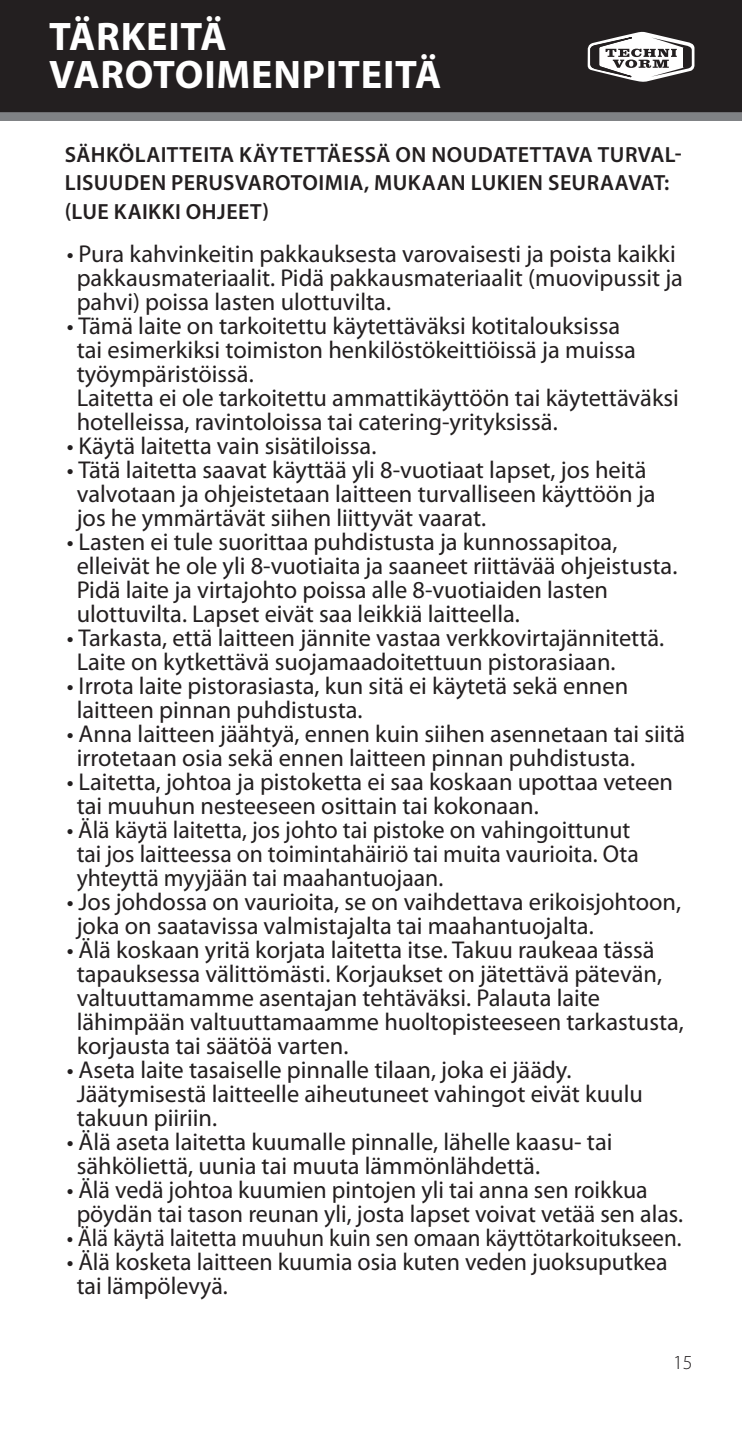
<style>
.page{position:relative;width:742px;height:1433px;background:#fff}
.page>*{position:absolute;margin:0;border:0;box-sizing:border-box;transform-origin:0 0}
.t1{font:700 40px/38px "Myriad Pro";letter-spacing:.02em;color:#fff}
.t2{font:24.4px/24px "Myriad Pro";color:#231f20}
.t3{font:24.4px "Myriad Pro";color:#231f20;scale:.94 1}
.Subtitle{font:600 22px/28px "Myriad Pro";letter-spacing:.02em;color:#231f20}
.t4{font:300 20px "Myriad Pro";color:#231f20}
</style>
<div class="page">
<div style="left:0;top:93px;width:741px;height:28px;background:#808285"></div>
<div style="left:0;top:0;width:741px;height:112px;background:#231f20"></div>
<svg style="left:587px;top:32px;width:107px;height:50px"></svg>
<svg style="left:738px;top:0;width:4px;height:3px"></svg>
<h1 class="t1" style="left:49px;top:16px;width:393px">TÄRKEITÄ<br>VAROTOIMENPITEITÄ</h1>
<p class="Subtitle" style="left:65px;top:141px;width:618px">SÄHKÖLAITTEITA KÄYTETTÄESSÄ ON NOUDATETTAVA TURVAL-<br>LISUUDEN PERUSVAROTOIMIA, MUKAAN LUKIEN SEURAAVAT: (LUE KAIKKI OHJEET)</p>
<p class="t2" style="left:77px;top:241px;width:607px;text-indent:-10px">• Pura kahvinkeitin pakkauksesta varovaisesti ja poista kaikki pakkausmateriaalit. Pidä pakkausmateriaalit (muovipussit ja pahvi) poissa lasten ulottuvilta.</p>
<p class="t2" style="left:77px;top:313px;width:603px;text-indent:-10px">• Tämä laite on tarkoitettu käytettäväksi kotitalouksissa<br>tai esimerkiksi toimiston henkilöstökeittiöissä ja muissa työympäristöissä.<br>Laitetta ei ole tarkoitettu ammattikäyttöön tai käytettäväksi hotelleissa, ravintoloissa tai catering-yrityksissä.</p>
<p class="t2" style="left:67px;top:433px;width:311px">• Käytä laitetta vain sisätiloissa.</p>
<p class="t2" style="left:77px;top:457px;width:580px;text-indent:-10px">• Tätä laitetta saavat käyttää yli 8-vuotiaat lapset, jos heitä valvotaan ja ohjeistetaan laitteen turvalliseen käyttöön ja jos he ymmärtävät siihen liittyvät vaarat.</p>
<p class="t2" style="left:77px;top:529px;width:601px;text-indent:-10px">• Lasten ei tule suorittaa puhdistusta ja kunnossapitoa, elleivät he ole yli 8-vuotiaita ja saaneet riittävää ohjeistusta.<br>Pidä laite ja virtajohto poissa alle 8-vuotiaiden lasten ulottuvilta. Lapset eivät saa leikkiä laitteella.</p>
<p class="t2" style="left:77px;top:625px;width:588px;text-indent:-10px">• Tarkasta, että laitteen jännite vastaa verkkovirtajännitettä.<br>Laite on kytkettävä suojamaadoitettuun pistorasiaan.</p>
<p class="t2" style="left:77px;top:673px;width:552px;text-indent:-10px">• Irrota laite pistorasiasta, kun sitä ei käytetä sekä ennen laitteen pinnan puhdistusta.</p>
<p class="t2" style="left:77px;top:721px;width:609px;text-indent:-10px">• Anna laitteen jäähtyä, ennen kuin siihen asennetaan tai siitä irrotetaan osia sekä ennen laitteen pinnan puhdistusta.</p>
<p class="t2" style="left:77px;top:769px;width:597px;text-indent:-10px">• Laitetta, johtoa ja pistoketta ei saa koskaan upottaa veteen tai muuhun nesteeseen osittain tai kokonaan.</p>
<p class="t2" style="left:77px;top:817px;width:563px;text-indent:-10px">• Älä käytä laitetta, jos johto tai pistoke on vahingoittunut tai jos laitteessa on toimintahäiriö tai muita vaurioita. Ota yhteyttä myyjään tai maahantuojaan.</p>
<p class="t2" style="left:77px;top:889px;width:605px;text-indent:-10px">• Jos johdossa on vaurioita, se on vaihdettava erikoisjohtoon, joka on saatavissa valmistajalta tai maahantuojalta.</p>
<p class="t2" style="left:77px;top:937px;width:608px;text-indent:-10px">• Älä koskaan yritä korjata laitetta itse. Takuu raukeaa tässä tapauksessa välittömästi. Korjaukset on jätettävä pätevän, valtuuttamamme asentajan tehtäväksi. Palauta laite lähimpään valtuuttamaamme huoltopisteeseen tarkastusta, korjausta tai säätöä varten.</p>
<p class="t2" style="left:77px;top:1057px;width:567px;text-indent:-10px">• Aseta laite tasaiselle pinnalle tilaan, joka ei jäädy.<br>Jäätymisestä laitteelle aiheutuneet vahingot eivät kuulu takuun piiriin.</p>
<p class="t2" style="left:77px;top:1129px;width:537px;text-indent:-10px">• Älä aseta laitetta kuumalle pinnalle, lähelle kaasu- tai sähköliettä, uunia tai muuta lämmönlähdettä.</p>
<p class="t2" style="left:77px;top:1177px;width:607px;text-indent:-10px">• Älä vedä johtoa kuumien pintojen yli tai anna sen roikkua pöydän tai tason reunan yli, josta lapset voivat vetää sen alas.</p>
<p class="t3" style="left:67px;top:1223px;width:655px">• Älä käytä laitetta muuhun kuin sen omaan käyttötarkoitukseen.</p>
<p class="t2" style="left:77px;top:1249px;width:592px;text-indent:-10px">• Älä kosketa laitteen kuumia osia kuten veden juoksuputkea tai lämpölevyä.</p>
<p class="t4" style="left:672px;top:1350px;width:21px">15</p>
</div>
